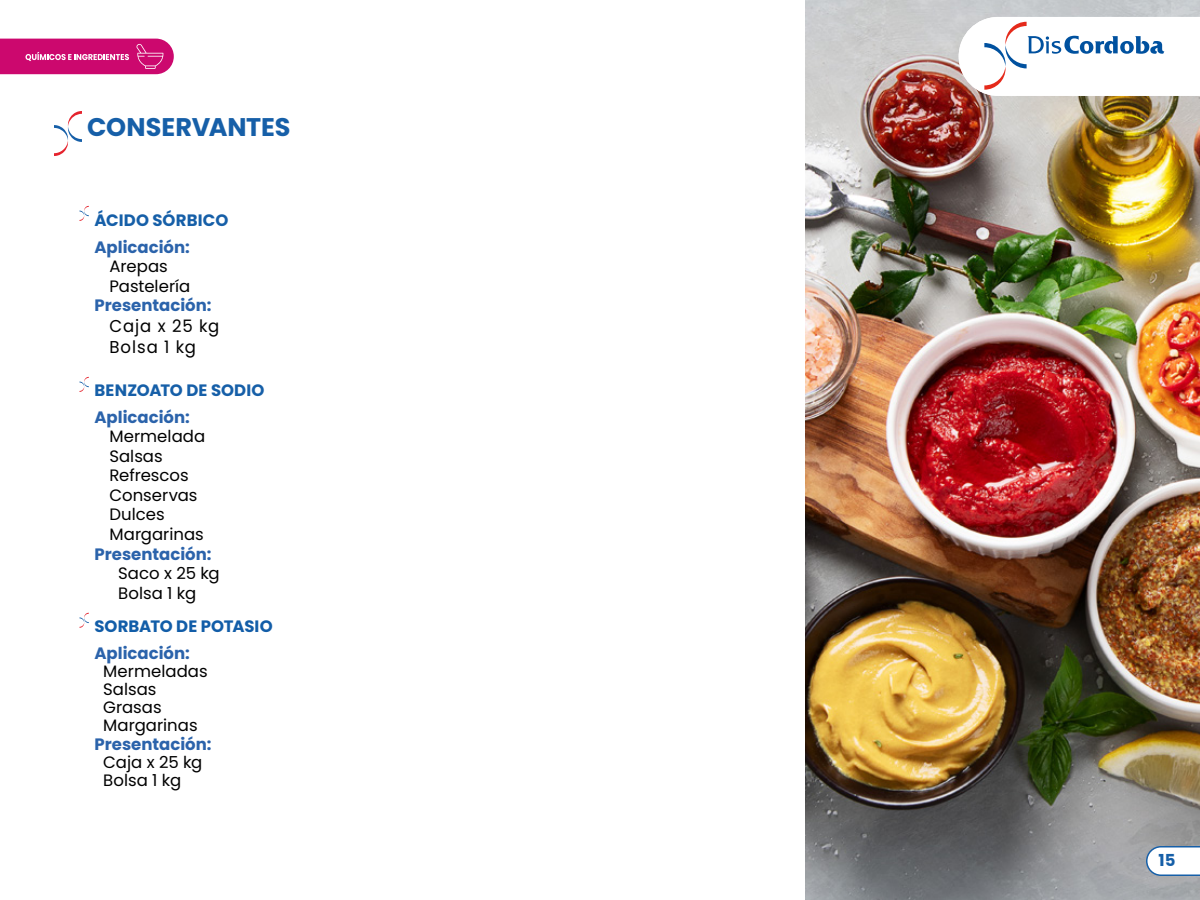
<style>
.page{position:relative;width:1200px;height:900px;background:#fff}
.page>*{position:absolute;margin:0;border:0;box-sizing:border-box;transform-origin:0 0}
.t1{font:700 25.5px "Poppins";letter-spacing:-.005em;color:#165fa8}
.t2{font:17.1px/21px "Poppins";letter-spacing:.055em;color:#000;scale:.96 1}
.t3{font:16.5px/19.5px "Poppins";color:#000}
.t4{font:700 16.5px "Poppins";color:#2b63ab}
.t5{font:700 16.5px "Poppins";letter-spacing:.005em;color:#165fa8}
.t6{font:700 16.5px "Poppins";color:#125da8}
</style>
<div class="page">
<img style="left:806px;top:0;width:394px;height:900px">
<div style="left:1171px;top:0;width:29px;height:16px;background:#caced2"></div>
<svg style="left:80px;top:206px;width:9px;height:15px"></svg>
<svg style="left:80px;top:377px;width:9px;height:15px"></svg>
<svg style="left:80px;top:613px;width:9px;height:15px"></svg>
<svg style="left:54px;top:111px;width:28px;height:45px"></svg>
<svg style="left:959px;top:17px;width:241px;height:79px"></svg>
<svg style="left:1146px;top:846px;width:54px;height:30px"></svg>
<svg style="left:0;top:39px;width:174px;height:35px;background:#d01f7b"></svg>
<h1 class="t1" style="left:87px;top:112px;width:205px">CONSERVANTES</h1>
<p class="t5" style="left:94px;top:210px;width:135px">ÁCIDO SÓRBICO</p>
<p class="t4" style="left:94px;top:237px;width:97px">Aplicación:</p>
<p class="t3" style="left:109px;top:257px;width:82px">Arepas<br>Pastelería</p>
<p class="t4" style="left:94px;top:296px;width:119px">Presentación:</p>
<p class="t2" style="left:110px;top:316px;width:116px">Caja x 25 kg<br>Bolsa 1 kg</p>
<p class="t5" style="left:94px;top:380px;width:172px">BENZOATO DE SODIO</p>
<p class="t4" style="left:94px;top:407px;width:97px">Aplicación:</p>
<p class="t3" style="left:109px;top:427px;width:97px">Mermelada<br>Salsas<br>Refrescos<br>Conservas<br>Dulces<br>Margarinas</p>
<p class="t4" style="left:94px;top:544px;width:119px">Presentación:</p>
<p class="t3" style="left:118px;top:564px;width:103px">Saco x 25 kg<br>Bolsa 1 kg</p>
<p class="t6" style="left:94px;top:616px;width:180px">SORBATO DE POTASIO</p>
<p class="t4" style="left:94px;top:643px;width:97px">Aplicación:</p>
<p class="t3" style="left:103px;top:662px;width:106px;line-height:18px">Mermeladas<br>Salsas<br>Grasas<br>Margarinas</p>
<p class="t4" style="left:94px;top:735px;width:119px">Presentación:</p>
<p class="t3" style="left:103px;top:754px;width:100px;line-height:18px">Caja x 25 kg<br>Bolsa 1 kg</p>
<p class="t5" style="left:1159px;top:851px;width:18px">15</p>
</div>
